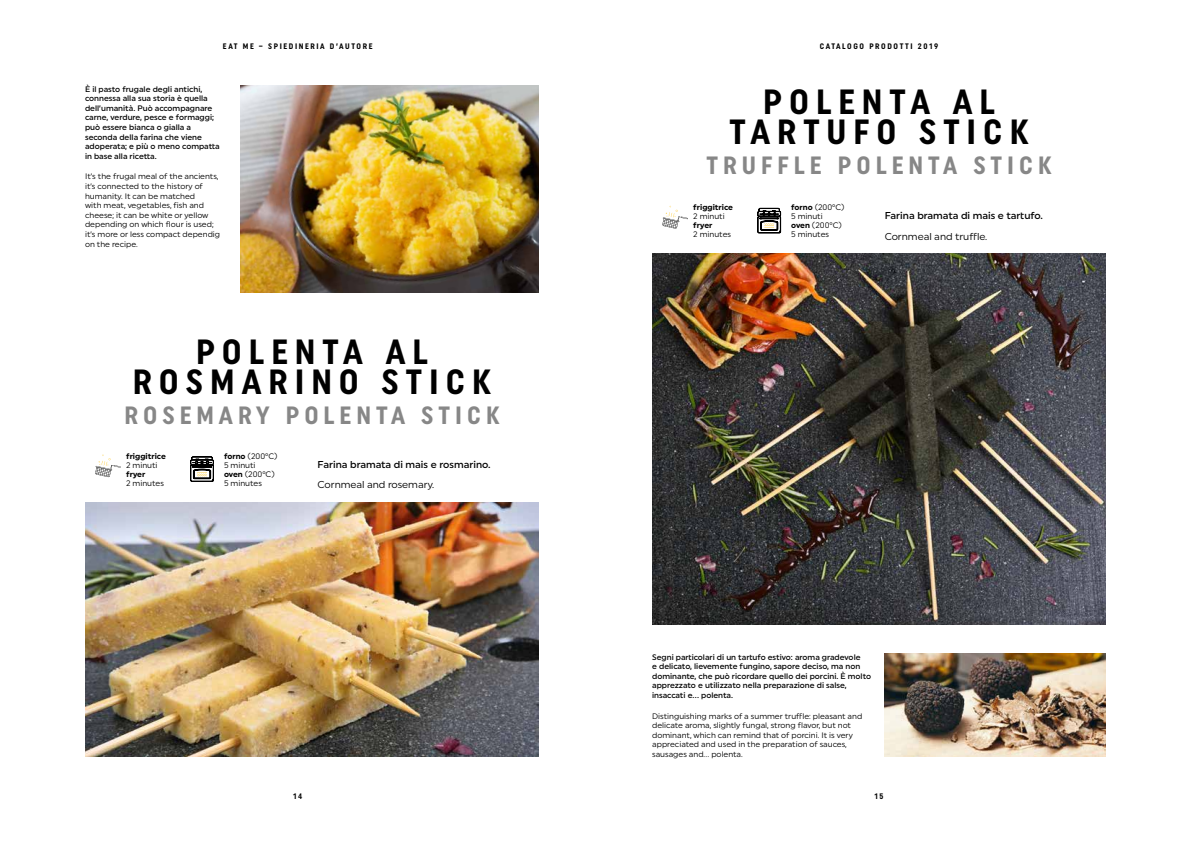
<style>
.page{position:relative;width:1191px;height:842px;background:#fff}
.page>*{position:absolute;margin:0;border:0;box-sizing:border-box;transform-origin:0 0}
.t1{font:700 35px/30px "Uniform Condensed";letter-spacing:.2em;color:#000;text-align:center}
.t2{font:700 25px "Uniform Condensed";letter-spacing:.2em;color:#878787}
.t3{font:500 10px "Uniform";color:#000}
.t4{font:10px "Uniform";color:#000}
.t5{font:8px/9.6px "Uniform";color:#000}
.t6{font:500 8px/9.6px "Uniform";color:#000}
.t7{font:700 8px "Uniform Condensed";letter-spacing:.2em;color:#000}
.t8{font:700 8px "Uniform";color:#000}
.s1{font-weight:700}
</style>
<div class="page">
<img style="left:884px;top:653px;width:222px;height:104px">
<img style="left:652px;top:254px;width:454px;height:371px">
<img style="left:85px;top:502px;width:454px;height:255px">
<img style="left:240px;top:85px;width:299px;height:208px">
<svg style="left:95px;top:454px;width:26px;height:23px"></svg>
<svg style="left:662px;top:206px;width:26px;height:23px"></svg>
<svg style="left:190px;top:457px;width:24px;height:24px"></svg>
<svg style="left:757px;top:208px;width:23px;height:25px"></svg>
<p class="t7" style="left:223px;top:41px;width:151px">EAT ME – SPIEDINERIA D’AUTORE</p>
<p class="t6" style="left:85px;top:84px;width:136px">È il pasto frugale degli antichi, connessa alla sua storia è quella dell’umanità. Può accompagnare carne, verdure, pesce e formaggi; può essere bianca o gialla a seconda della farina che viene adoperata; e più o meno compatta in base alla ricetta.</p>
<p class="t5" style="left:85px;top:172px;width:137px">It’s the frugal meal of the ancients, it’s connected to the history of humanity. It can be matched<br>with meat, vegetables, fish and cheese; it can be white or yellow depending on which flour is used; it’s more or less compact dependig on the recipe.</p>
<h1 class="t1" style="left:133px;top:336px;width:360px">POLENTA AL<br>ROSMARINO STICK</h1>
<h2 class="t2" style="left:124px;top:400px;width:376px">ROSEMARY POLENTA STICK</h2>
<p class="t3" style="left:317px;top:458px;width:175px">Farina bramata di mais e rosmarino.</p>
<p class="t4" style="left:317px;top:479px;width:118px">Cornmeal and rosemary.</p>
<p class="t5" style="left:224px;top:451px;width:55px;line-height:9px"><span class="s1">forno</span> (200°C)<br>5 minuti<br><span class="s1">oven</span> (200°C)<br>5 minutes</p>
<p class="t8" style="left:126px;top:451px;width:41px">friggitrice</p>
<p class="t5" style="left:126px;top:460px;width:33px">2 minuti</p>
<p class="t8" style="left:126px;top:469px;width:21px">fryer</p>
<p class="t5" style="left:126px;top:478px;width:39px">2 minutes</p>
<p class="t7" style="left:293px;top:792px;width:11px">14</p>
<p class="t7" style="left:820px;top:41px;width:120px">CATALOGO PRODOTTI 2019</p>
<h1 class="t1" style="left:729px;top:86px;width:301px">POLENTA AL<br>TARTUFO STICK</h1>
<h2 class="t2" style="left:706px;top:150px;width:346px">TRUFFLE POLENTA STICK</h2>
<p class="t8" style="left:693px;top:203px;width:41px">friggitrice</p>
<p class="t5" style="left:693px;top:212px;width:33px">2 minuti</p>
<p class="t8" style="left:693px;top:221px;width:21px">fryer</p>
<p class="t5" style="left:693px;top:230px;width:39px">2 minutes</p>
<p class="t5" style="left:791px;top:203px;width:55px;line-height:9px"><span class="s1">forno</span> (200°C)<br>5 minuti<br><span class="s1">oven</span> (200°C)<br>5 minutes</p>
<p class="t3" style="left:884px;top:210px;width:160px">Farina bramata di mais e tartufo.</p>
<p class="t4" style="left:884px;top:230px;width:104px">Cornmeal and truffle.</p>
<p class="t6" style="left:652px;top:652px;width:220px">Segni particolari di un tartufo estivo: aroma gradevole<br>e delicato, lievemente fungino, sapore deciso, ma non dominante, che può ricordare quello dei porcini. È molto apprezzato e utilizzato nella preparazione di salse, insaccati e… polenta.</p>
<p class="t5" style="left:652px;top:711px;width:212px">Distinguishing marks of a summer truffle: pleasant and delicate aroma, slightly fungal, strong flavor, but not dominant, which can remind that of porcini. It is very appreciated and used in the preparation of sauces, sausages and... polenta.</p>
<p class="t7" style="left:874px;top:792px;width:10px">15</p>
</div>
